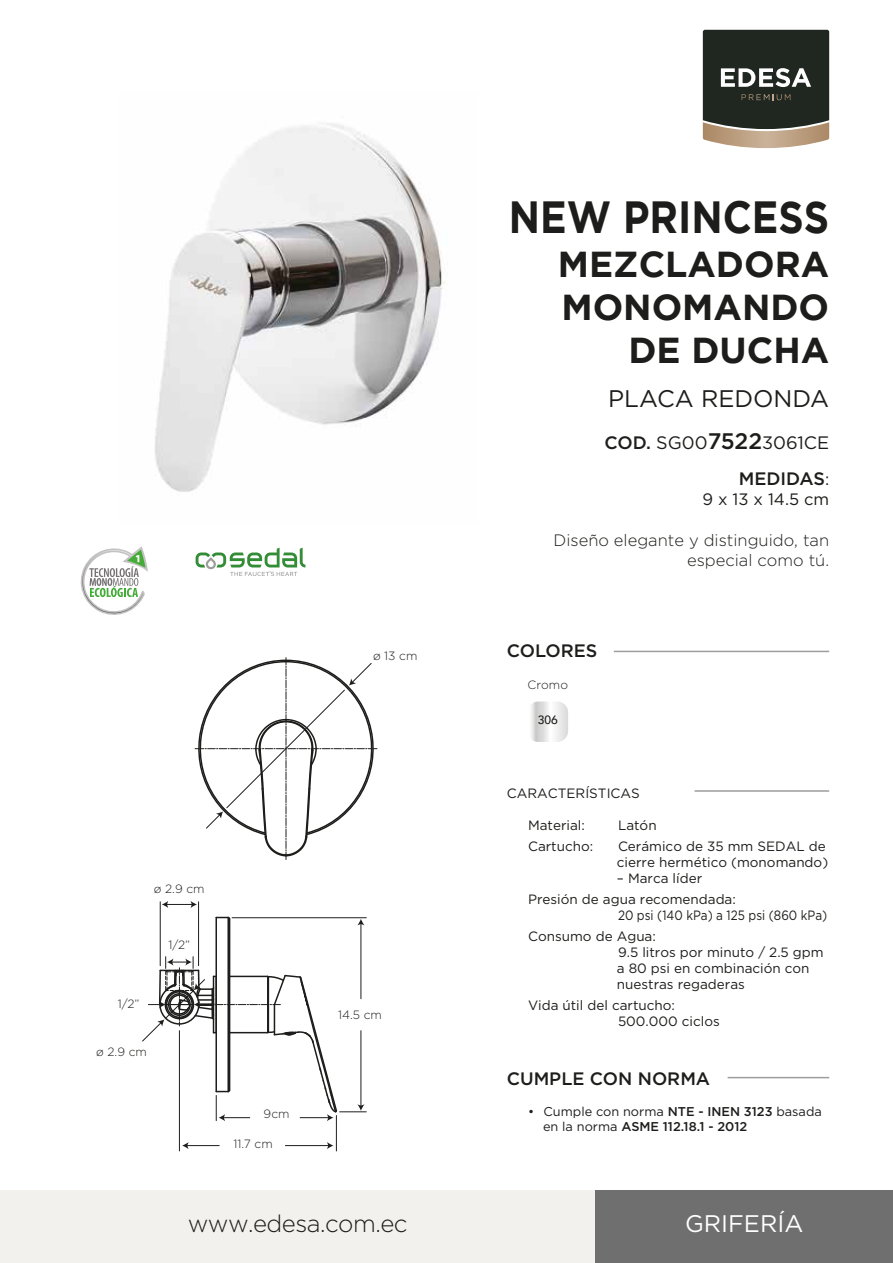
<style>
.page{position:relative;width:893px;height:1263px;background:#fff}
.page>*{position:absolute;margin:0;border:0;box-sizing:border-box;transform-origin:0 0}
.t1{font:700 45px "Gotham";color:#1d1d1b;scale:.88 1}
.t2{font:700 36px/43.2px "Gotham";color:#1d1d1b;text-align:right}
.t3{font:300 24px "Gotham";letter-spacing:-.02em;color:#1d1d1b}
.t4{font:24px "Gotham";color:#1d1d1b}
.t5{font:24px "Gotham";color:#fff}
.t6{font:500 18px/36.6px "Gotham";color:#1d1d1b;text-align:right}
.t7{font:300 16.5px/19.8px "Gotham";color:#1d1d1b;text-align:right}
.t8{font:16.5px "Gotham";color:#1d1d1b}
.t9{font:13.5px/16.2px "Gotham";color:#1d1d1b}
.t10{font:13.5px/20.7px "Gotham";color:#1d1d1b;scale:.87 1}
.t11{font:12.75px/15.3px "Gotham";color:#1d1d1b}
.t12{font:300 12px "Gotham";color:#1d1d1b}
.t13{font:500 12px "Avenir";color:#1d1d1b}
.s1{font-weight:400}
.s2{font-size:22.5px}
.s3{font-weight:400;font-size:16.5px}
.s4{font-weight:500}
</style>
<div class="page">
<img style="left:155px;top:123px;width:290px;height:369px">
<div style="left:0;top:1191px;width:893px;height:72px;background:#f3f1ed"></div>
<div style="left:595px;top:1191px;width:298px;height:72px;background:#706f6f"></div>
<svg style="left:196px;top:548px;width:109px;height:28px"></svg>
<svg style="left:80px;top:546px;width:68px;height:69px"></svg>
<hr style="left:728px;top:1077px;width:101px;height:1px;background:#9d9d9c">
<hr style="left:694px;top:790px;width:135px;height:2px;background:#9d9d9c">
<hr style="left:614px;top:651px;width:215px;height:1px;background:#9d9d9c">
<svg style="left:531px;top:701px;width:37px;height:41px"></svg>
<svg style="left:703px;top:30px;width:126px;height:118px;background:#4d4e45"></svg>
<svg style="left:194px;top:658px;width:184px;height:201px"></svg>
<hr style="left:215px;top:917px;width:2px;height:174px;background:#1d1d1b">
<hr style="left:227px;top:917px;width:2px;height:174px;background:#1d1d1b">
<hr style="left:229px;top:919px;width:1px;height:171px;background:#1d1d1b">
<svg style="left:216px;top:916px;width:15px;height:4px"></svg>
<hr style="left:179px;top:1031px;width:1px;height:120px;background:#1d1d1b">
<hr style="left:336px;top:1115px;width:1px;height:36px;background:#1d1d1b">
<hr style="left:187px;top:1145px;width:32px;height:1px;background:#1d1d1b">
<svg style="left:182px;top:1142px;width:7px;height:7px"></svg>
<hr style="left:285px;top:1145px;width:44px;height:1px;background:#1d1d1b">
<svg style="left:327px;top:1142px;width:6px;height:7px"></svg>
<hr style="left:160px;top:902px;width:1px;height:64px;background:#1d1d1b">
<hr style="left:198px;top:902px;width:1px;height:64px;background:#1d1d1b">
<svg style="left:162px;top:901px;width:35px;height:7px"></svg>
<hr style="left:232px;top:917px;width:134px;height:1px;background:#1d1d1b">
<hr style="left:361px;top:923px;width:1px;height:76px;background:#1d1d1b">
<svg style="left:357px;top:919px;width:7px;height:6px"></svg>
<svg style="left:142px;top:957px;width:224px;height:164px"></svg>
<p class="t12" style="left:373px;top:648px;width:46px">ø 13 cm</p>
<p class="t12" style="left:154px;top:881px;width:52px">ø 2.9 cm</p>
<p class="t12" style="left:168px;top:937px;width:23px">1/2”</p>
<p class="t12" style="left:118px;top:996px;width:23px">1/2”</p>
<p class="t12" style="left:96px;top:1044px;width:52px">ø 2.9 cm</p>
<p class="t12" style="left:264px;top:1106px;width:27px">9cm</p>
<p class="t12" style="left:233px;top:1136px;width:41px">11.7 cm</p>
<p class="t12" style="left:338px;top:1007px;width:45px">14.5 cm</p>
<h3 class="t3" style="left:188px;top:1208px;width:221px">www.edesa.com.ec</h3>
<h1 class="t1" style="left:509px;top:191px;width:365px">NEW PRINCESS</h1>
<h2 class="t2" style="left:558px;top:241px;width:273px">MEZCLADORA<br>MONOMANDO<br>DE DUCHA</h2>
<h3 class="t4" style="left:608px;top:383px;width:222px">PLACA REDONDA</h3>
<h3 class="t6" style="left:604px;top:424px;width:226px">COD. <span class="s1">SG00</span><span class="s2">7522</span><span class="s1">3061CE<br></span>MEDIDAS<span class="s3">:</span></h3>
<p class="t8" style="left:703px;top:489px;width:128px">9 x 13 x 14.5 cm</p>
<p class="t7" style="left:553px;top:530px;width:277px">Diseño elegante y distinguido, tan especial como tú.</p>
<h3 class="t6" style="left:507px;top:632px;width:92px">COLORES</h3>
<p class="t12" style="left:528px;top:677px;width:42px">Cromo</p>
<p class="t13" style="left:538px;top:709px;width:22px">306</p>
<p class="t9" style="left:507px;top:785px;width:135px">CARACTERÍSTICAS</p>
<p class="t9" style="left:528px;top:817px;width:58px">Material:</p>
<p class="t9" style="left:618px;top:817px;width:40px">Latón</p>
<p class="t9" style="left:528px;top:837px;width:67px">Cartucho:</p>
<p class="t9" style="left:617px;top:837px;width:213px">Cerámico de 35 mm SEDAL de cierre hermético (monomando)</p>
<p class="t9" style="left:528px;top:868px;width:209px;line-height:20.7px;text-indent:89px">– Marca líder<br>Presión de agua recomendada:</p>
<p class="t10" style="left:528px;top:904px;width:345px;text-indent:90px">20 psi (140 kPa) a 125 psi (860 kPa)<br>Consumo de Agua:</p>
<p class="t9" style="left:617px;top:944px;width:208px">9.5 litros por minuto / 2.5 gpm a 80 psi en combinación con nuestras regaderas</p>
<p class="t9" style="left:618px;top:997px;width:103px;text-indent:-90px">Vida útil del cartucho:<br>500.000 ciclos</p>
<h3 class="t6" style="left:507px;top:1059px;width:205px">CUMPLE CON NORMA</h3>
<p class="t11" style="left:543px;top:1103px;width:280px;text-indent:-15px">• Cumple con norma <span class="s4">NTE - INEN 3123</span> basada en la norma <span class="s4">ASME 112.18.1 - 2012</span></p>
<h3 class="t5" style="left:685px;top:1208px;width:120px">GRIFERÍA</h3>
</div>
